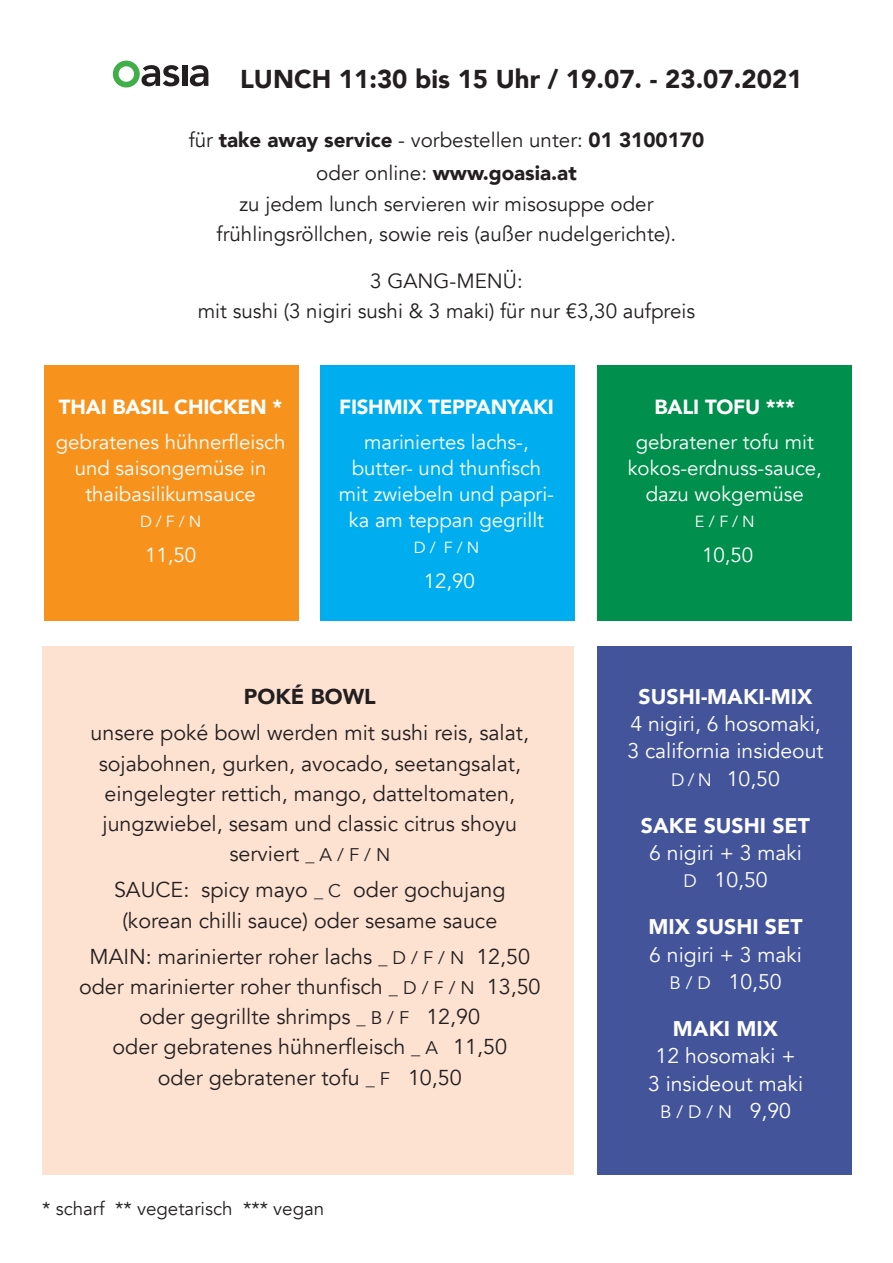
<style>
.page{position:relative;width:893px;height:1263px;background:#fff}
.page>*{position:absolute;margin:0;border:0;box-sizing:border-box;transform-origin:0 0}
.t1{font:900 25.8px "Avenir";color:#231f20}
.t2{font:21.45px "Avenir";color:#231f20}
.t3{font:900 21.45px "Avenir";color:#231f20}
.t4{font:21.15px "Avenir";color:#fff}
.t5{font:900 21.15px "Avenir";color:#fff}
.t6{font:20.55px "Avenir";color:#231f20}
.t7{font:900 20.55px "Avenir";color:#231f20}
.t8{font:20.4px/26.1px "Avenir";color:#fff;text-align:center}
.t9{font:900 20.4px "Avenir";letter-spacing:-.01em;color:#fff}
.t10{font:18.75px "Avenir";color:#231f20}
.t11{font:18px "Avenir";color:#fff}
.t12{font:16.05px "Avenir";color:#fff}
.s1{font-weight:400}
.s2{font-size:18.3px}
.s3{font-size:18px}
.s4{font-size:21.15px}
</style>
<div class="page">
<div style="left:598px;top:366px;width:254px;height:255px;background:#008f4d"></div>
<div style="left:320px;top:366px;width:254px;height:255px;background:#00aeef"></div>
<div style="left:44px;top:366px;width:254px;height:255px;background:#f7931d"></div>
<div style="left:42px;top:646px;width:532px;height:529px;background:#fee2d1"></div>
<div style="left:598px;top:646px;width:254px;height:529px;background:#43549a"></div>
<svg style="left:190px;top:65px;width:18px;height:21px"></svg>
<svg style="left:142px;top:65px;width:37px;height:21px"></svg>
<div style="left:182px;top:66px;width:5px;height:20px;background:#231f20"></div>
<div style="left:113px;top:61px;width:27px;height:26px;border:6px solid #40ae49;border-radius:50%"></div>
<p class="t1" style="left:240px;top:57px;width:564px">LUNCH 11:30 bis 15 Uhr / 19.07. - 23.07.2021</p>
<p class="t7" style="left:189px;top:122px;width:517px"><span class="s1">für</span> take away service <span class="s1">- vorbestellen unter:</span> 01 3100170</p>
<p class="t7" style="left:316px;top:156px;width:262px"><span class="s1">oder online:</span> www.goasia.at</p>
<p class="t6" style="left:239px;top:191px;width:416px">zu jedem lunch servieren wir misosuppe oder</p>
<p class="t6" style="left:217px;top:222px;width:461px">frühlingsröllchen, sowie reis (außer nudelgerichte).</p>
<p class="t6" style="left:370px;top:268px;width:154px">3 GANG-MENÜ:</p>
<p class="t6" style="left:198px;top:299px;width:499px">mit sushi (3 nigiri sushi &amp; 3 maki) für nur €3,30 aufpreis</p>
<p class="t9" style="left:59px;top:389px;width:225px">THAI BASIL CHICKEN *</p>
<p class="t8" style="left:56px;top:429px;width:231px">gebratenes hühnerfleisch und saisongemüse in</p>
<p class="t8" style="left:85px;top:481px;width:172px">thaibasilikumsauce</p>
<p class="t12" style="left:140px;top:512px;width:63px">D / F / N</p>
<p class="t8" style="left:145px;top:542px;width:53px">11,50</p>
<p class="t9" style="left:339px;top:389px;width:216px">FISHMIX TEPPANYAKI</p>
<p class="t8" style="left:364px;top:429px;width:166px">mariniertes lachs-,</p>
<p class="t8" style="left:339px;top:455px;width:217px">butter- und thunfisch mit zwiebeln und papri&shy;ka am teppan gegrillt</p>
<p class="t12" style="left:414px;top:538px;width:67px">D / F / N</p>
<p class="t8" style="left:424px;top:568px;width:53px">12,90</p>
<p class="t9" style="left:655px;top:389px;width:142px">BALI TOFU ***</p>
<p class="t8" style="left:636px;top:429px;width:180px">gebratener tofu mit</p>
<p class="t8" style="left:628px;top:455px;width:196px">kokos-erdnuss-sauce, dazu wokgemüse</p>
<p class="t12" style="left:695px;top:512px;width:61px">E / F / N</p>
<p class="t8" style="left:702px;top:542px;width:53px">10,50</p>
<p class="t3" style="left:244px;top:678px;width:133px">POKÉ BOWL</p>
<p class="t2" style="left:91px;top:720px;width:440px">unsere poké bowl werden mit sushi reis, salat,</p>
<p class="t2" style="left:99px;top:750px;width:424px">sojabohnen, gurken, avocado, seetangsalat,</p>
<p class="t2" style="left:105px;top:780px;width:412px">eingelegter rettich, mango, datteltomaten,</p>
<p class="t2" style="left:103px;top:810px;width:416px">jungzwiebel, sesam und classic citrus shoyu</p>
<p class="t2" style="left:229px;top:841px;width:162px">serviert <span class="s2">_ A / F / N</span></p>
<p class="t2" style="left:114px;top:877px;width:393px">SAUCE: spicy mayo <span class="s2">_ C</span> oder gochujang</p>
<p class="t2" style="left:122px;top:907px;width:376px">(korean chilli sauce) oder sesame sauce</p>
<p class="t2" style="left:90px;top:944px;width:442px">MAIN: marinierter roher lachs <span class="s2">_ D / F / N</span> 12,50</p>
<p class="t2" style="left:79px;top:974px;width:463px">oder marinierter roher thunfisch <span class="s2">_ D / F / N</span> 13,50</p>
<p class="t2" style="left:140px;top:1004px;width:342px">oder gegrillte shrimps <span class="s2">_ B / F</span> 12,90</p>
<p class="t2" style="left:113px;top:1034px;width:396px">oder gebratenes hühnerfleisch <span class="s2">_ A</span> 11,50</p>
<p class="t2" style="left:158px;top:1064px;width:305px">oder gebratener tofu <span class="s2">_ F</span> 10,50</p>
<p class="t5" style="left:639px;top:678px;width:175px">SUSHI-MAKI-MIX</p>
<p class="t4" style="left:630px;top:711px;width:192px">4 nigiri, 6 hosomaki,</p>
<p class="t4" style="left:627px;top:738px;width:198px">3 california insideout</p>
<p class="t4" style="left:671px;top:766px;width:110px"><span class="s3">D / N</span> 10,50</p>
<p class="t5" style="left:641px;top:807px;width:171px">SAKE SUSHI SET</p>
<p class="t4" style="left:649px;top:840px;width:154px">6 nigiri + 3 maki</p>
<p class="t4" style="left:683px;top:867px;width:86px"><span class="s3">D</span> 10,50</p>
<p class="t5" style="left:648px;top:909px;width:156px">MIX SUSHI SET</p>
<p class="t4" style="left:649px;top:942px;width:154px">6 nigiri + 3 maki</p>
<p class="t4" style="left:669px;top:969px;width:114px"><span class="s3">B / D</span> 10,50</p>
<p class="t5" style="left:673px;top:1010px;width:107px">MAKI MIX</p>
<p class="t4" style="left:656px;top:1043px;width:141px">12 hosomaki +</p>
<p class="t4" style="left:648px;top:1071px;width:157px">3 insideout maki</p>
<p class="t11" style="left:660px;top:1101px;width:133px">B / D / N <span class="s4">9,90</span></p>
<p class="t10" style="left:42px;top:1197px;width:284px">* scharf ** vegetarisch *** vegan</p>
</div>
